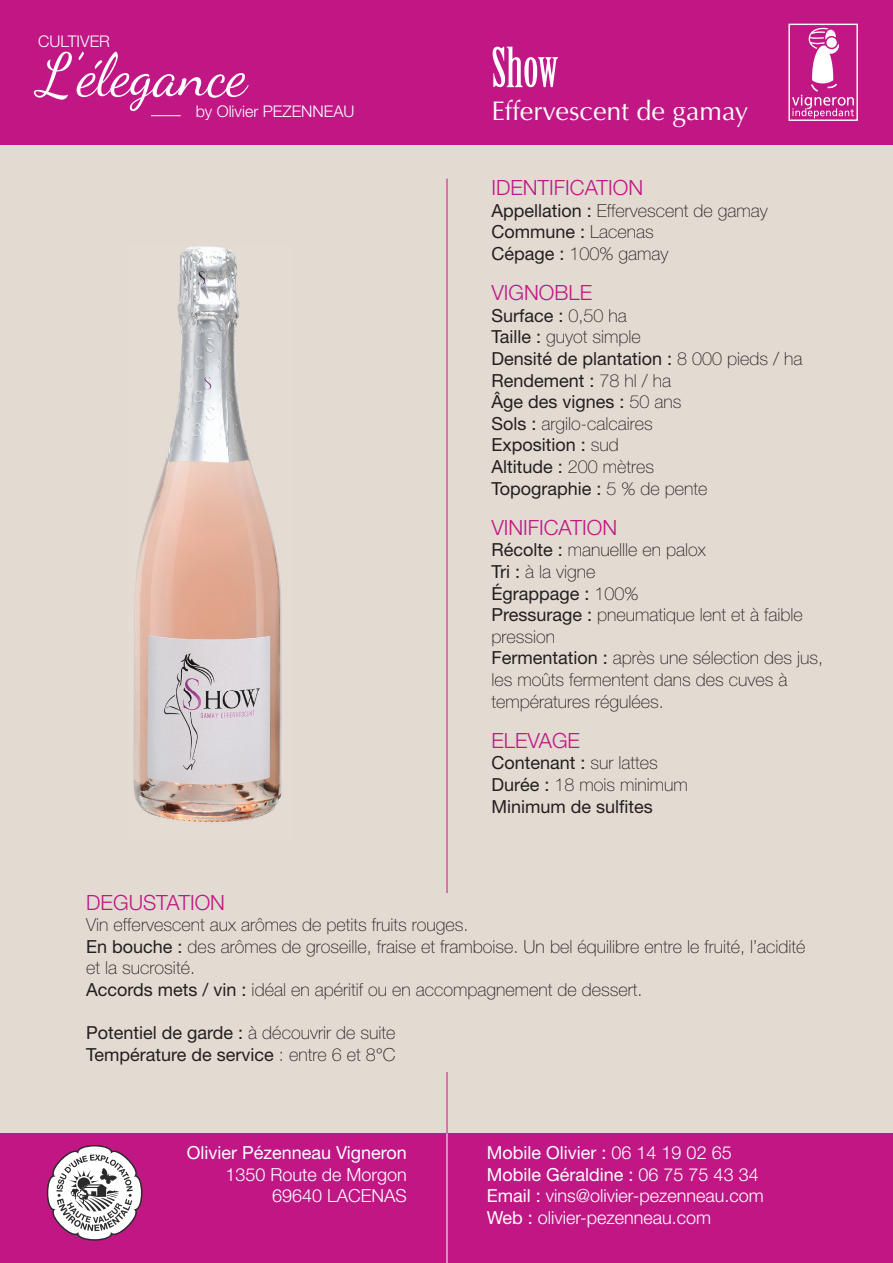
<style>
.page{position:relative;width:893px;height:1263px;background:#fff}
.page>*{position:absolute;margin:0;border:0;box-sizing:border-box;transform-origin:0 0}
.t1{font:59.4px "Dancing Script";color:#fff}
.t2{font:54px "Birch Std";color:#fff}
.t3{font:27px "Optima";color:#fff}
.t4{font:300 21px "Helvetica Neue";color:#c01785}
.t5{font:100 18px/21.6px "Helvetica Neue";color:#231f20}
.t6{font:18px/21.6px "Helvetica Neue";color:#231f20}
.t7{font:300 18px/21.6px "Helvetica Neue";color:#fff}
.t8{font:18px "Helvetica Neue";color:#fff}
.t9{font:300 16.05px "Helvetica Neue";color:#fff}
.s1{font-weight:400}
.s2{font-weight:100}
</style>
<div class="page">
<div style="left:0;top:128px;width:893px;height:1135px;background:#e3dad2"></div>
<div style="left:0;top:0;width:893px;height:145px;background:#c01785"></div>
<img style="left:133px;top:246px;width:149px;height:576px">
<div style="left:0;top:1133px;width:893px;height:130px;background:#c01785"></div>
<hr style="left:446px;top:179px;width:1px;height:954px;background:#c01785">
<div style="left:86px;top:893px;width:722px;height:178px;background:#e3dad2"></div>
<hr style="left:446px;top:1133px;width:1px;height:130px;background:#fff">
<hr style="left:151px;top:115px;width:30px;height:1px;background:#fff">
<div style="left:788px;top:24px;width:70px;height:97px;border:1px solid #fff"></div>
<svg style="left:792px;top:28px;width:62px;height:90px"></svg>
<svg style="left:46px;top:1145px;width:97px;height:96px"></svg>
<p class="t9" style="left:38px;top:31px;width:73px">CULTIVER</p>
<h1 class="t1" style="left:38px;top:40px;width:210px">L’élegance</h1>
<p class="t9" style="left:196px;top:102px;width:160px">by Olivier PEZENNEAU</p>
<h2 class="t2" style="left:491px;top:37px;width:69px">Show</h2>
<h3 class="t3" style="left:491px;top:95px;width:258px">Effervescent de gamay</h3>
<p class="t4" style="left:491px;top:175px;width:153px">IDENTIFICATION</p>
<p class="t5" style="left:491px;top:199px;width:278px"><span class="s1">Appellation :</span> Effervescent de gamay<br><span class="s1">Commune :</span> Lacenas<br><span class="s1">Cépage :</span> 100% gamay</p>
<p class="t4" style="left:491px;top:280px;width:102px">VIGNOBLE</p>
<p class="t6" style="left:491px;top:304px;width:313px">Surface : <span class="s2">0,50 ha<br></span>Taille : <span class="s2">guyot simple<br></span>Densité de plantation : <span class="s2">8 000 pieds / ha<br></span>Rendement : <span class="s2">78 hl / ha<br></span>Âge des vignes : <span class="s2">50 ans<br></span>Sols : <span class="s2">argilo-calcaires<br></span>Exposition : <span class="s2">sud<br></span>Altitude : <span class="s2">200 mètres<br></span>Topographie : <span class="s2">5 % de pente</span></p>
<p class="t4" style="left:491px;top:514px;width:127px">VINIFICATION</p>
<p class="t5" style="left:491px;top:539px;width:333px"><span class="s1">Récolte :</span> manuellle en palox<br><span class="s1">Tri :</span> à la vigne<br><span class="s1">Égrappage :</span> 100%<br><span class="s1">Pressurage :</span> pneumatique lent et à faible pression<br><span class="s1">Fermentation :</span> après une sélection des jus, les moûts fermentent dans des cuves à températures régulées.</p>
<p class="t4" style="left:491px;top:727px;width:90px">ELEVAGE</p>
<p class="t6" style="left:491px;top:752px;width:198px">Contenant : <span class="s2">sur lattes<br></span>Durée : <span class="s2">18 mois minimum<br></span>Minimum de sulfites</p>
<p class="t4" style="left:86px;top:889px;width:140px">DEGUSTATION</p>
<p class="t5" style="left:86px;top:914px;width:721px">Vin effervescent aux arômes de petits fruits rouges.<br><span class="s1">En bouche :</span> des arômes de groseille, fraise et framboise. Un bel équilibre entre le fruité, l’acidité et la sucrosité.<br><span class="s1">Accords mets / vin :</span> idéal en apéritif ou en accompagnement de dessert.</p>
<p class="t6" style="left:86px;top:1022px;width:311px">Potentiel de garde : <span class="s2">à découvrir de suite<br></span>Température de service <span class="s2">: entre 6 et 8°C</span></p>
<p class="t8" style="left:187px;top:1142px;width:222px">Olivier Pézenneau Vigneron</p>
<p class="t7" style="left:225px;top:1163px;width:183px;text-align:right">1350 Route de Morgon<br>69640 LACENAS</p>
<p class="t7" style="left:487px;top:1141px;width:278px"><span class="s1">Mobile Olivier :</span> 06 14 19 02 65<br><span class="s1">Mobile Géraldine :</span> 06 75 75 43 34<br><span class="s1">Email :</span> vins@olivier-pezenneau.com<br><span class="s1">Web :</span> olivier-pezenneau.com</p>
</div>
